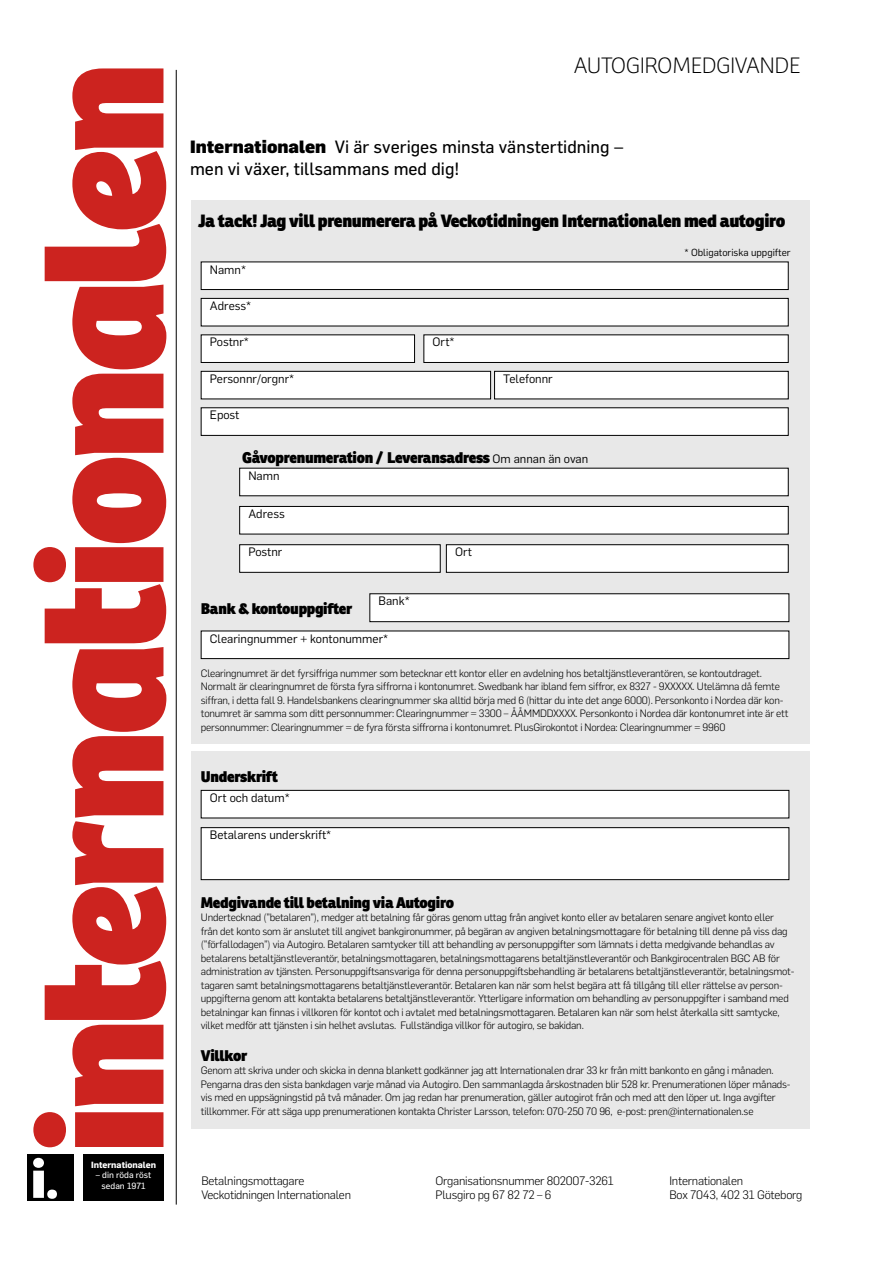
<style>
.page{position:relative;width:893px;height:1263px;background:#fff}
.page>*{position:absolute;margin:0;border:0;box-sizing:border-box;transform-origin:0 0}
.t1{font:800 171px "Bree";letter-spacing:-.03em;color:#cc231f}
.t2{font:800 52.65px "Bree";color:#fff}
.t3{font:100 23.25px "Bree";letter-spacing:-.02em;color:#000}
.t4{font:17.4px/21.5px "Flama";color:#000}
.t5{font:800 17.25px "Ronnia";letter-spacing:-.02em;color:#000}
.t6{font:800 15px "Ronnia";letter-spacing:-.02em;color:#000}
.t7{font:12px "Flama";color:#000}
.t8{font:300 12px/13.5px "Flama";letter-spacing:-.02em;color:#000}
.t9{font:300 10.5px/13.5px "Flama";letter-spacing:-.02em;color:#000}
.t10{font:10.05px "Flama";color:#000}
.t11{font:8.85px/10.6px "Flama Basic";color:#fff;text-align:center}
.t12{font:700 8.85px "Flama";color:#fff}
.s1{font-weight:900}
.s2{font-family:"Flama";font-weight:400;font-size:12px}
</style>
<div class="page">
<div style="left:191px;top:200px;width:618px;height:544px;background:#e8e8e8"></div>
<div style="left:191px;top:751px;width:618px;height:378px;background:#e8e8e8"></div>
<div style="left:28px;top:1155px;width:46px;height:46px;background:#000"></div>
<div style="left:83px;top:1155px;width:81px;height:46px;background:#000"></div>
<hr style="left:176px;top:70px;width:1px;height:1134px;background:#000">
<div style="left:201px;top:262px;width:587px;height:28px;background:#fff"></div>
<div style="left:201px;top:262px;width:587px;height:28px;border:1px solid #000"></div>
<div style="left:240px;top:468px;width:548px;height:28px;background:#fff"></div>
<div style="left:370px;top:594px;width:419px;height:28px;background:#fff"></div>
<div style="left:370px;top:593px;width:419px;height:29px;border:1px solid #000"></div>
<div style="left:201px;top:631px;width:588px;height:28px;background:#fff"></div>
<div style="left:201px;top:631px;width:588px;height:28px;border:1px solid #000"></div>
<div style="left:201px;top:790px;width:588px;height:28px;background:#fff"></div>
<div style="left:201px;top:790px;width:588px;height:28px;border:1px solid #000"></div>
<div style="left:201px;top:828px;width:588px;height:52px;background:#fff"></div>
<div style="left:201px;top:827px;width:588px;height:53px;border:1px solid #000"></div>
<div style="left:201px;top:371px;width:290px;height:28px;background:#fff"></div>
<div style="left:201px;top:371px;width:290px;height:28px;border:1px solid #000"></div>
<div style="left:495px;top:371px;width:293px;height:28px;background:#fff"></div>
<div style="left:494px;top:371px;width:294px;height:28px;border:1px solid #000"></div>
<div style="left:201px;top:408px;width:587px;height:27px;background:#fff"></div>
<div style="left:201px;top:408px;width:587px;height:28px;border:1px solid #000"></div>
<div style="left:201px;top:335px;width:214px;height:27px;background:#fff"></div>
<div style="left:201px;top:335px;width:214px;height:28px;border:1px solid #000"></div>
<div style="left:240px;top:545px;width:200px;height:27px;background:#fff"></div>
<div style="left:239px;top:544px;width:201px;height:28px;border:1px solid #000"></div>
<div style="left:424px;top:335px;width:364px;height:27px;background:#fff"></div>
<div style="left:424px;top:335px;width:364px;height:28px;border:1px solid #000"></div>
<div style="left:446px;top:545px;width:342px;height:27px;background:#fff"></div>
<div style="left:446px;top:544px;width:342px;height:28px;border:1px solid #000"></div>
<div style="left:201px;top:298px;width:587px;height:28px;background:#fff"></div>
<div style="left:201px;top:298px;width:587px;height:28px;border:1px solid #000"></div>
<div style="left:240px;top:506px;width:548px;height:28px;background:#fff"></div>
<div style="left:239px;top:506px;width:549px;height:28px;border:1px solid #000"></div>
<h1 class="t1" style="left:1px;top:1155px;width:1094px;rotate:-90deg">internationalen</h1>
<h2 class="t2" style="left:31px;top:1148px;width:29px">i.</h2>
<p class="t12" style="left:91px;top:1159px;width:67px">Internationalen</p>
<p class="t11" style="left:96px;top:1169px;width:57px">– din röda röst sedan 1971</p>
<h3 class="t3" style="left:574px;top:52px;width:228px">AUTOGIROMEDGIVANDE</h3>
<h3 class="t4" style="left:190px;top:136px;width:435px"><span class="s1">Internationalen</span> Vi är sveriges minsta vänstertidning – men vi växer, tillsammans med dig!</h3>
<h3 class="t5" style="left:198px;top:209px;width:589px">Ja tack! Jag vill prenumerera på Veckotidningen Internationalen med autogiro</h3>
<p class="t7" style="left:210px;top:261px;width:38px">Namn*</p>
<p class="t7" style="left:210px;top:297px;width:43px">Adress*</p>
<p class="t7" style="left:210px;top:334px;width:41px">Postnr*</p>
<p class="t7" style="left:433px;top:334px;width:23px">Ort*</p>
<p class="t7" style="left:210px;top:370px;width:86px">Personnr/orgnr*</p>
<p class="t7" style="left:503px;top:370px;width:51px">Telefonnr</p>
<p class="t7" style="left:210px;top:407px;width:31px">Epost</p>
<h3 class="t6" style="left:242px;top:447px;width:348px">Gåvoprenumeration / Leveransadress <span class="s2">Om annan än ovan</span></h3>
<p class="t7" style="left:248px;top:467px;width:33px">Namn</p>
<p class="t7" style="left:248px;top:505px;width:38px">Adress</p>
<p class="t7" style="left:248px;top:544px;width:36px">Postnr</p>
<p class="t7" style="left:379px;top:593px;width:33px">Bank*</p>
<p class="t7" style="left:210px;top:630px;width:180px">Clearingnummer + kontonummer*</p>
<h3 class="t6" style="left:201px;top:599px;width:153px">Bank &amp; kontouppgifter</h3>
<p class="t7" style="left:455px;top:544px;width:18px">Ort</p>
<p class="t10" style="left:684px;top:245px;width:108px">* Obligatoriska uppgifter</p>
<p class="t9" style="left:201px;top:666px;width:589px">Clearingnumret är det fyrsiffriga nummer som betecknar ett kontor eller en avdelning hos betaltjänstleverantören, se kontoutdraget.<br>Normalt är clearingnumret de första fyra siffrorna i kontonumret. Swedbank har ibland fem siffror, ex 8327 - 9XXXXX. Utelämna då femte siffran, i detta fall 9. Handelsbankens clearingnummer ska alltid börja med 6 (hittar du inte det ange 6000). Personkonto i Nordea där kon&shy;tonumret är samma som ditt personnummer: Clearingnummer = 3300 – ÅÅMMDDXXXX. Personkonto i Nordea där kontonumret inte är ett personnummer: Clearingnummer = de fyra första siffrorna i kontonumret. PlusGirokontot i Nordea: Clearingnummer = 9960</p>
<h3 class="t6" style="left:201px;top:767px;width:79px">Underskrift</h3>
<p class="t7" style="left:210px;top:789px;width:81px">Ort och datum*</p>
<p class="t7" style="left:210px;top:827px;width:123px">Betalarens underskrift*</p>
<h3 class="t6" style="left:201px;top:892px;width:255px">Medgivande till betalning via Autogiro</h3>
<p class="t9" style="left:201px;top:910px;width:595px">Undertecknad (”betalaren”), medger att betalning får göras genom uttag från angivet konto eller av betalaren senare angivet konto eller<br>från det konto som är anslutet till angivet bankgironummer, på begäran av angiven betalningsmottagare för betalning till denne på viss dag (”förfallodagen”) via Autogiro. Betalaren samtycker till att behandling av personuppgifter som lämnats i detta medgivande behandlas av betalarens betaltjänstleverantör, betalningsmottagaren, betalningsmottagarens betaltjänstleverantör och Bankgirocentralen BGC AB för administration av tjänsten. Personuppgiftsansvariga för denna personuppgiftsbehandling är betalarens betaltjänstleverantör, betalningsmot&shy;tagaren samt betalningsmottagarens betaltjänstleverantör. Betalaren kan när som helst begära att få tillgång till eller rättelse av person&shy;uppgifterna genom att kontakta betalarens betaltjänstleverantör. Ytterligare information om behandling av personuppgifter i samband med betalningar kan finnas i villkoren för kontot och i avtalet med betalningsmottagaren. Betalaren kan när som helst återkalla sitt samtycke, vilket medför att tjänsten i sin helhet avslutas. Fullständiga villkor för autogiro, se bakidan.</p>
<h3 class="t6" style="left:201px;top:1045px;width:48px">Villkor</h3>
<p class="t9" style="left:201px;top:1063px;width:591px">Genom att skriva under och skicka in denna blankett godkänner jag att Internationalen drar 33 kr från mitt bankonto en gång i månaden.<br>Pengarna dras den sista bankdagen varje månad via Autogiro. Den sammanlagda årskostnaden blir 528 kr. Prenumerationen löper månads&shy;vis med en uppsägningstid på två månader. Om jag redan har prenumeration, gäller autogirot från och med att den löper ut. Inga avgifter tillkommer. För att säga upp prenumerationen kontakta Christer Larsson, telefon: 070-250 70 96, e-post: pren@internationalen.se</p>
<p class="t8" style="left:201px;top:1173px;width:151px">Betalningsmottagare<br>Veckotidningen Internationalen</p>
<p class="t8" style="left:435px;top:1173px;width:180px">Organisationsnummer 802007-3261<br>Plusgiro pg 67 82 72 – 6</p>
<p class="t8" style="left:669px;top:1173px;width:135px">Internationalen<br>Box 7043, 402 31 Göteborg</p>
</div>
